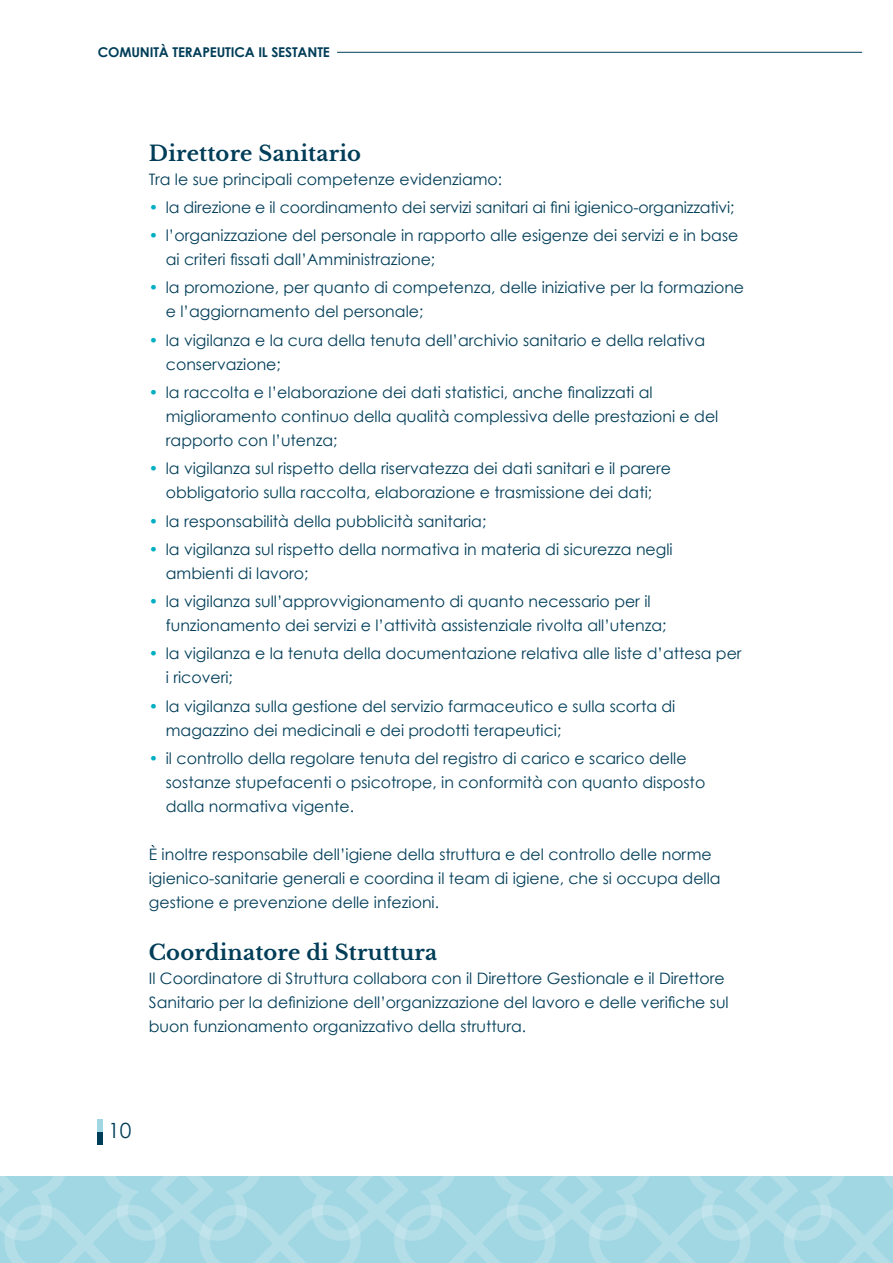
<style>
.page{position:relative;width:893px;height:1263px;background:#fff}
.page>*{position:absolute;margin:0;border:0;box-sizing:border-box;transform-origin:0 0}
.t1{font:700 21px "Libre Baskerville";letter-spacing:.01em;color:#003d58}
.t2{font:21px "Century Gothic";color:#003d58}
.t3{font:15.75px/24px "Century Gothic";color:#003d58}
.t4{font:700 13.5px "Century Gothic";letter-spacing:-.01em;color:#003d58}
.s1{color:#00aec3}
</style>
<div class="page">
<div style="left:0;top:1176px;width:893px;height:87px;background:linear-gradient(to right,#a8dae5,#a8dae5)"></div>
<hr style="left:337px;top:52px;width:525px;height:1px;background:#003d58">
<div style="left:98px;top:1132px;width:5px;height:12px;background:#003d58"></div>
<div style="left:98px;top:1119px;width:5px;height:13px;background:#a1d7e3"></div>
<p class="t4" style="left:98px;top:44px;width:234px">COMUNITÀ TERAPEUTICA IL SESTANTE</p>
<h1 class="t1" style="left:149px;top:140px;width:214px">Direttore Sanitario</h1>
<p class="t3" style="left:149px;top:167px;width:355px">Tra le sue principali competenze evidenziamo:</p>
<p class="t3" style="left:149px;top:195px;width:587px"><span class="s1">•</span> la direzione e il coordinamento dei servizi sanitari ai fini igienico-organizzativi;</p>
<p class="t3" style="left:166px;top:223px;width:574px;text-indent:-17px"><span class="s1">•</span> l’organizzazione del personale in rapporto alle esigenze dei servizi e in base ai criteri fissati dall’Amministrazione;</p>
<p class="t3" style="left:166px;top:276px;width:580px;text-indent:-17px"><span class="s1">•</span> la promozione, per quanto di competenza, delle iniziative per la formazione e l’aggiornamento del personale;</p>
<p class="t3" style="left:166px;top:328px;width:541px;text-indent:-17px"><span class="s1">•</span> la vigilanza e la cura della tenuta dell’archivio sanitario e della relativa conservazione;</p>
<p class="t3" style="left:166px;top:380px;width:554px;text-indent:-17px"><span class="s1">•</span> la raccolta e l’elaborazione dei dati statistici, anche finalizzati al miglioramento continuo della qualità complessiva delle prestazioni e del rapporto con l’utenza;</p>
<p class="t3" style="left:149px;top:456px;width:524px;text-align:center"><span class="s1">•</span> la vigilanza sul rispetto della riservatezza dei dati sanitari e il parere obbligatorio sulla raccolta, elaborazione e trasmissione dei dati;</p>
<p class="t3" style="left:149px;top:509px;width:339px"><span class="s1">•</span> la responsabilità della pubblicità sanitaria;</p>
<p class="t3" style="left:166px;top:537px;width:508px;text-indent:-17px"><span class="s1">•</span> la vigilanza sul rispetto della normativa in materia di sicurezza negli ambienti di lavoro;</p>
<p class="t3" style="left:166px;top:589px;width:502px;text-indent:-17px"><span class="s1">•</span> la vigilanza sull’approvvigionamento di quanto necessario per il funzionamento dei servizi e l’attività assistenziale rivolta all’utenza;</p>
<p class="t3" style="left:166px;top:641px;width:577px;text-indent:-17px"><span class="s1">•</span> la vigilanza e la tenuta della documentazione relativa alle liste d’attesa per i ricoveri;</p>
<p class="t3" style="left:166px;top:694px;width:511px;text-indent:-17px"><span class="s1">•</span> la vigilanza sulla gestione del servizio farmaceutico e sulla scorta di magazzino dei medicinali e dei prodotti terapeutici;</p>
<p class="t3" style="left:166px;top:746px;width:541px;text-indent:-17px"><span class="s1">•</span> il controllo della regolare tenuta del registro di carico e scarico delle sostanze stupefacenti o psicotrope, in conformità con quanto disposto dalla normativa vigente.</p>
<p class="t3" style="left:149px;top:842px;width:573px">È inoltre responsabile dell’igiene della struttura e del controllo delle norme igienico-sanitarie generali e coordina il team di igiene, che si occupa della gestione e prevenzione delle infezioni.</p>
<h1 class="t1" style="left:149px;top:940px;width:290px">Coordinatore di Struttura</h1>
<p class="t3" style="left:149px;top:966px;width:581px">Il Coordinatore di Struttura collabora con il Direttore Gestionale e il Direttore<br>Sanitario per la definizione dell’organizzazione del lavoro e delle verifiche sul buon funzionamento organizzativo della struttura.</p>
<h1 class="t2" style="left:108px;top:1118px;width:25px">10</h1>
</div>
